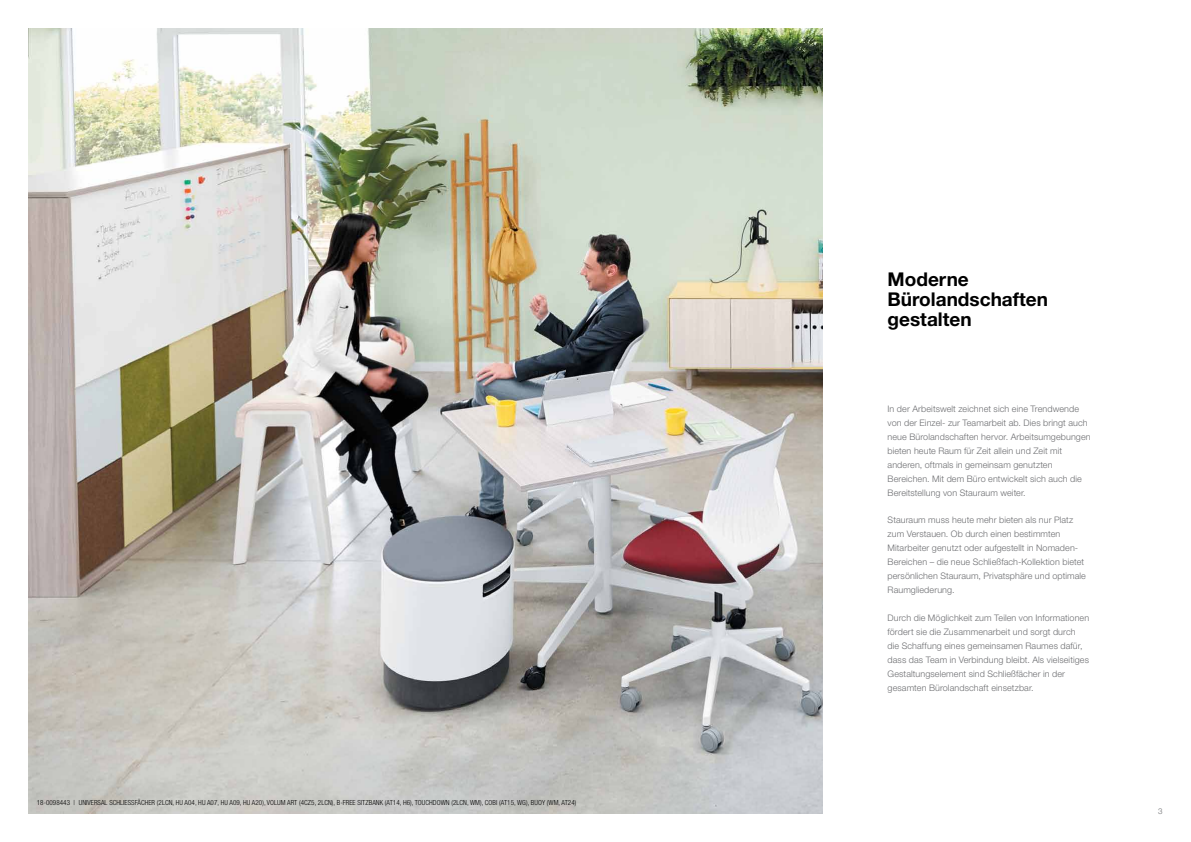
<style>
.page{position:relative;width:1191px;height:842px;background:#fff}
.page>*{position:absolute;margin:0;border:0;box-sizing:border-box;transform-origin:0 0}
.t1{font:700 19px/20px "Helvetica Neue LT Pro";color:#000}
.t2{font:300 9px/14px "Helvetica Neue LT Pro";letter-spacing:.01em;color:#6d6e71}
.t3{font:300 8px "Helvetica Neue LT Pro";color:#6d6e71}
.t4{font:300 condensed 7px "Helvetica Neue LT Pro";letter-spacing:.01em;color:#000}
</style>
<div class="page">
<img style="left:28px;top:28px;width:794px;height:786px">
<p class="t4" style="left:37px;top:799px;width:541px">18-0098443 | UNIVERSAL SCHLIESSFÄCHER (2LCN , HU A04, HU A07, HU A09, HU A20), VOLUM ART (4CZ5, 2LCN), B-FREE SITZBANK (AT14, H6), TOUCHDOWN (2LCN , WM), COBI (AT15, WG), BUOY (WM , AT24)</p>
<h1 class="t1" style="left:887px;top:268px;width:162px">Moderne<br>Bürolandschaften gestalten</h1>
<p class="t2" style="left:887px;top:401px;width:205px">In der Arbeitswelt zeichnet sich eine Trendwende von der Einzel- zur Teamarbeit ab. Dies bringt auch neue Bürolandschaften hervor. Arbeitsumgebungen bieten heute Raum für Zeit allein und Zeit mit anderen, oftmals in gemeinsam genutzten Bereichen. Mit dem Büro entwickelt sich auch die Bereitstellung von Stauraum weiter.</p>
<p class="t2" style="left:887px;top:513px;width:200px">Stauraum muss heute mehr bieten als nur Platz zum Verstauen. Ob durch einen bestimmten Mitarbeiter genutzt oder aufgestellt in Nomaden-Bereichen – die neue Schließfach-Kollektion bietet persönlichen Stauraum, Privatsphäre und optimale Raumgliederung.</p>
<p class="t2" style="left:887px;top:610px;width:203px">Durch die Möglichkeit zum Teilen von Informationen fördert sie die Zusammenarbeit und sorgt durch die Schaffung eines gemeinsamen Raumes dafür, dass das Team in Verbindung bleibt. Als vielseitiges Gestaltungselement sind Schließfächer in der gesamten Bürolandschaft einsetzbar.</p>
<p class="t3" style="left:1158px;top:806px;width:6px">3</p>
</div>
